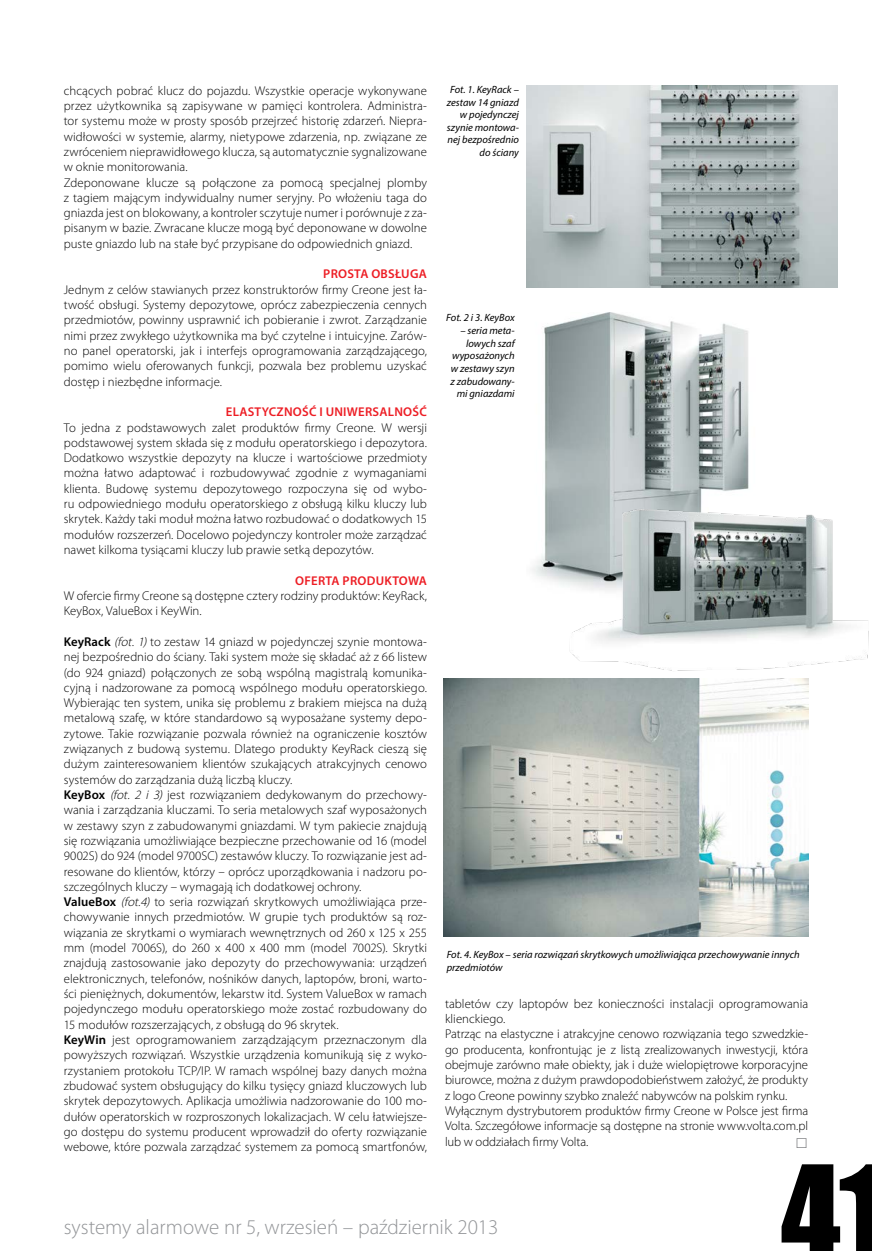
<style>
.page{position:relative;width:872px;height:1251px;background:#fff}
.page>*{position:absolute;margin:0;border:0;box-sizing:border-box;transform-origin:0 0}
.t1{font:120px "Impact";color:#000}
.t2{font:300 21px "Myriad Pro";color:#939598}
.t3{font:300 12.75px/15.3px "Myriad Pro";color:#000}
.t4{font:600 12.75px "Myriad Pro";letter-spacing:.02em;color:#ed1d24}
.t5{font:italic 10.5px/12.6px "Myriad Pro";color:#000;text-align:right}
.s1{font-weight:600}
.s2{font-style:italic}
</style>
<div class="page">
<img style="left:532px;top:313px;width:217px;height:272px">
<img style="left:526px;top:85px;width:311px;height:202px">
<img style="left:562px;top:442px;width:307px;height:248px">
<img style="left:444px;top:678px;width:364px;height:258px">
<p class="t3" style="left:64px;top:83px;width:365px">chcących pobrać klucz do pojazdu. Wszystkie operacje wykonywane przez użytkownika są zapisywane w pamięci kontrolera. Administra&shy;tor systemu może w prosty sposób przejrzeć historię zdarzeń. Niepra&shy;widłowości w systemie, alarmy, nietypowe zdarzenia, np. związane ze zwróceniem nieprawidłowego klucza, są automatycznie sygnalizowane w oknie monitorowania.<br>Zdeponowane klucze są połączone za pomocą specjalnej plomby z tagiem mającym indywidualny numer seryjny. Po włożeniu taga do gniazda jest on blokowany, a kontroler sczytuje numer i porównuje z za&shy;pisanym w bazie. Zwracane klucze mogą być deponowane w dowolne puste gniazdo lub na stałe być przypisane do odpowiednich gniazd.</p>
<p class="t4" style="left:323px;top:266px;width:105px">PROSTA OBSŁUGA</p>
<p class="t3" style="left:64px;top:281px;width:365px;text-align:justify">Jednym z celów stawianych przez konstruktorów firmy Creone jest ła&shy;twość obsługi. Systemy depozytowe, oprócz zabezpieczenia cennych przedmiotów, powinny usprawnić ich pobieranie i zwrot. Zarządzanie nimi przez zwykłego użytkownika ma być czytelne i intuicyjne. Zarów&shy;no panel operatorski, jak i interfejs oprogramowania zarządzającego, pomimo wielu oferowanych funkcji, pozwala bez problemu uzyskać dostęp i niezbędne informacje.</p>
<p class="t4" style="left:226px;top:404px;width:202px">ELASTYCZNOŚĆ I UNIWERSALNOŚĆ</p>
<p class="t3" style="left:64px;top:419px;width:365px;text-align:justify">To jedna z podstawowych zalet produktów firmy Creone. W wersji podstawowej system składa się z modułu operatorskiego i depozytora.<br>Dodatkowo wszystkie depozyty na klucze i wartościowe przedmioty można łatwo adaptować i rozbudowywać zgodnie z wymaganiami klienta. Budowę systemu depozytowego rozpoczyna się od wybo&shy;ru odpowiedniego modułu operatorskiego z obsługą kilku kluczy lub skrytek. Każdy taki moduł można łatwo rozbudować o dodatkowych 15 modułów rozszerzeń. Docelowo pojedynczy kontroler może zarządzać nawet kilkoma tysiącami kluczy lub prawie setką depozytów.</p>
<p class="t4" style="left:295px;top:572px;width:133px">OFERTA PRODUKTOWA</p>
<p class="t3" style="left:64px;top:587px;width:365px">W ofercie firmy Creone są dostępne cztery rodziny produktów: KeyRack,<br>KeyBox, ValueBox i KeyWin.</p>
<p class="t3" style="left:64px;top:633px;width:365px"><span class="s1">KEYRACK</span> <span class="s2">(fot.1)</span>to zestaw 14 gniazd w pojedynczej szynie montowa&shy;nej bezpośrednio do ściany. Taki system może się składać aż z 66 listew (do 924 gniazd) połączonych ze sobą wspólną magistralą komunika&shy;cyjną i nadzorowane za pomocą wspólnego modułu operatorskiego.<br>Wybierając ten system, unika się problemu z brakiem miejsca na dużą metalową szafę, w które standardowo są wyposażane systemy depo&shy;zytowe. Takie rozwiązanie pozwala również na ograniczenie kosztów związanych z budową systemu. Dlatego produkty KeyRack cieszą się dużym zainteresowaniem klientów szukających atrakcyjnych cenowo systemów do zarządzania dużą liczbą kluczy.<br><span class="s1">KEYBOX</span> <span class="s2">(fot. 2 i 3)</span> jest rozwiązaniem dedykowanym do przechowy&shy;wania i zarządzania kluczami. To seria metalowych szaf wyposażonych w zestawy szyn z zabudowanymi gniazdami. W tym pakiecie znajdują się rozwiązania umożliwiające bezpieczne przechowanie od 16 (model 9002S) do 924 (model 9700SC) zestawów kluczy. To rozwiązanie jest ad&shy;resowane do klientów, którzy – oprócz uporządkowania i nadzoru po&shy;szczególnych kluczy – wymagają ich dodatkowej ochrony.<br><span class="s1">VALUEBOX</span> <span class="s2">(fot.4)</span> to seria rozwiązań skrytkowych umożliwiająca prze&shy;chowywanie innych przedmiotów. W grupie tych produktów są roz&shy;wiązania ze skrytkami o wymiarach wewnętrznych od 260 x 125 x 255 mm (model 7006S), do 260 x 400 x 400 mm (model 7002S). Skrytki znajdują zastosowanie jako depozyty do przechowywania: urządzeń elektronicznych, telefonów, nośników danych, laptopów, broni, warto&shy;ści pieniężnych, dokumentów, lekarstw itd. System ValueBox w ramach pojedynczego modułu operatorskiego może zostać rozbudowany do 15 modułów rozszerzających, z obsługą do 96 skrytek.<br><span class="s1">KEYWIN</span> jest oprogramowaniem zarządzającym przeznaczonym dla powyższych rozwiązań. Wszystkie urządzenia komunikują się z wyko&shy;rzystaniem protokołu TCP/IP. W ramach wspólnej bazy danych można zbudować system obsługujący do kilku tysięcy gniazd kluczowych lub skrytek depozytowych. Aplikacja umożliwia nadzorowanie do 100 mo&shy;dułów operatorskich w rozproszonych lokalizacjach. W celu łatwiejsze&shy;go dostępu do systemu producent wprowadził do oferty rozwiązanie webowe, które pozwala zarządzać systemem za pomocą smartfonów,</p>
<p class="t5" style="left:447px;top:83px;width:74px">Fot. 1. KeyRack – zestaw 14 gniazd w pojedynczej szynie montowa&shy;nej bezpośrednio do ściany</p>
<p class="t5" style="left:446px;top:311px;width:70px">Fot. 2 i 3. KeyBox</p>
<p class="t5" style="left:450px;top:324px;width:66px">– seria meta&shy;lowych szaf wyposażonych w zestawy szyn z zabudowany&shy;mi gniazdami</p>
<p class="t5" style="left:447px;top:947px;width:354px;text-align:left">Fot. 4. KeyBox – seria rozwiązań skrytkowych umożliwiająca przechowywanie innych przedmiotów</p>
<p class="t3" style="left:445px;top:995px;width:365px">tabletów czy laptopów bez konieczności instalacji oprogramowania klienckiego.<br>Patrząc na elastyczne i atrakcyjne cenowo rozwiązania tego szwedzkie&shy;go producenta, konfrontując je z listą zrealizowanych inwestycji, która obejmuje zarówno małe obiekty, jak i duże wielopiętrowe korporacyjne biurowce, można z dużym prawdopodobieństwem założyć, że produkty z logo Creone powinny szybko znaleźć nabywców na polskim rynku.<br>Wyłącznym dystrybutorem produktów firmy Creone w Polsce jest firma Volta. Szczegółowe informacje są dostępne na stronie www.volta.com.pl lub w oddziałach firmy Volta.</p>
<h2 class="t2" style="left:64px;top:1213px;width:436px">systemy alarmowe nr 5, wrzesień – październik 2013</h2>
<h1 class="t1" style="left:781px;top:1118px;width:105px">41</h1>
</div>
